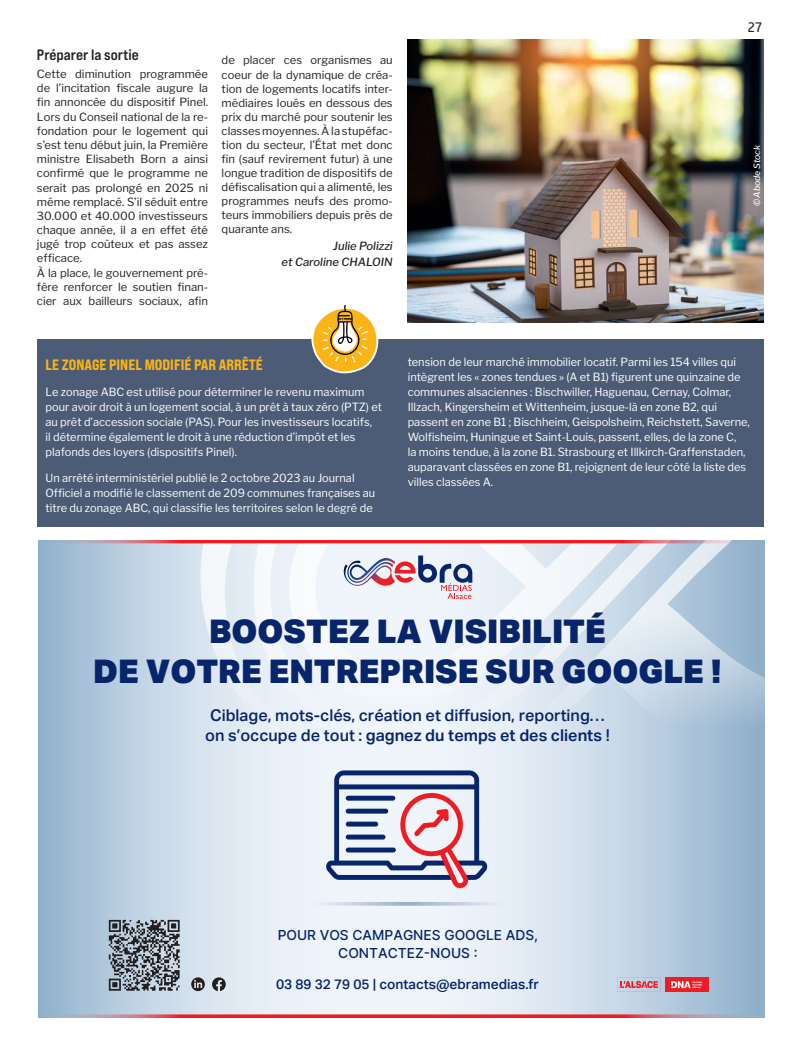
<style>
.page{position:relative;width:799px;height:1051px;background:#fff}
.page>*{position:absolute;margin:0;border:0;box-sizing:border-box;transform-origin:0 0}
.t1{font:900 32.5px/40px "Aktiv Grotesk";color:#07256a;text-align:center}
.t2{font:500 16.25px/19.5px "Aktiv Grotesk";color:#07256a;text-align:center}
.t3{font:15px "Bebas Neue Pro Exp Eb";color:#fbb416}
.t4{font:15px "Bebas Neue Pro Exp Bd";color:#231f20}
.t5{font:500 13.75px/18.8px "Inter";color:#07256a;text-align:center}
.t6{font:500 13.75px "Aktiv Grotesk";color:#07256a}
.t7{font:13.75px "Alwyn New Rounded";color:#231f20}
.t8{font:11.25px/15px "Libre Franklin";color:#fff}
.t9{font:11.25px/14.1px "Libre Franklin";color:#231f20}
.t10{font:italic 500 11.25px/16.5px "Libre Franklin";color:#231f20;text-align:right}
.t11{font:italic 500 8.75px "Libre Franklin";color:#fff}
.s1{font-weight:600}
</style>
<div class="page">
<div style="left:37px;top:339px;width:726px;height:187px;background:#4c5c76"></div>
<svg style="left:311px;top:305px;width:68px;height:69px"></svg>
<svg style="left:38px;top:540px;width:726px;height:477px"></svg>
<div style="left:665px;top:977px;width:43px;height:14px;background:#ee1d23"></div>
<svg style="left:671px;top:981px;width:31px;height:7px"></svg>
<svg style="left:617px;top:977px;width:43px;height:14px"></svg>
<svg style="left:109px;top:919px;width:71px;height:72px"></svg>
<hr style="left:249px;top:902px;width:317px;height:3px;background:#07256a;border-radius:50%">
<svg style="left:325px;top:770px;width:162px;height:118px"></svg>
<img style="left:407px;top:39px;width:356px;height:283px">
<h3 class="t4" style="left:37px;top:46px;width:103px">Préparer la sortie</h3>
<p class="t9" style="left:37px;top:67px;width:172px">Cette diminution programmée de l’incitation fiscale augure la fin annoncée du dispositif Pinel.<br>Lors du Conseil national de la re&shy;fondation pour le logement qui s’est tenu début juin, la Première ministre Elisabeth Born a ainsi confirmé que le programme ne serait pas prolongé en 2025 ni même remplacé. S’il séduit entre<br>30.000 et 40.000 investisseurs chaque année, il a en effet été jugé trop coûteux et pas assez efficace.<br>À la place, le gouvernement pré&shy;fère renforcer le soutien finan&shy;cier aux bailleurs sociaux, afin</p>
<p class="t9" style="left:222px;top:53px;width:172px;text-align:justify">de placer ces organismes au coeur de la dynamique de créa&shy;tion de logements locatifs inter&shy;médiaires loués en dessous des prix du marché pour soutenir les classes moyennes. À la stupéfac&shy;tion du secteur, l’État met donc fin (sauf revirement futur) à une longue tradition de dispositifs de défiscalisation qui a alimenté, les programmes neufs des promo&shy;teurs immobiliers depuis près de quarante ans.</p>
<p class="t10" style="left:281px;top:237px;width:113px">Julie Polizzi<br>et Caroline CHALOIN</p>
<p class="t7" style="left:748px;top:19px;width:15px">27</p>
<p class="t11" style="left:751px;top:206px;width:63px;rotate:-90deg">©Abode Stock</p>
<h3 class="t3" style="left:45px;top:356px;width:219px">LE ZONAGE PINEL MODIFIÉ PAR ARRÊTÉ</h3>
<p class="t8" style="left:45px;top:384px;width:338px">Le zonage ABC est utilisé pour déterminer le revenu maximum pour avoir droit à un logement social, à un prêt à taux zéro (PTZ) et au prêt d’accession sociale (PAS). Pour les investisseurs locatifs,<br>il détermine également le droit à une réduction d’impôt et les plafonds des loyers (dispositifs Pinel).</p>
<p class="t8" style="left:45px;top:470px;width:331px">Un arrêté interministériel publié le 2 octobre 2023 au Journal<br>Officiel a modifié le classement de 209 communes françaises au titre du zonage ABC, qui classifie les territoires selon le degré de</p>
<p class="t8" style="left:408px;top:354px;width:344px">tension de leur marché immobilier locatif. Parmi les 154 villes qui intègrent les « zones tendues » (A et B1) figurent une quinzaine de communes alsaciennes : Bischwiller, Haguenau, Cernay, Colmar, Illzach, Kingersheim et Wittenheim, jusque-là en zone B2, qui passent en zone B1 ; Bischheim, Geispolsheim, Reichstett, Saverne, Wolfisheim, Huningue et Saint-Louis, passent, elles, de la zone C,<br>la moins tendue, à la zone B1. Strasbourg et Illkirch-Graffenstaden, auparavant classées en zone B1, rejoignent de leur côté la liste des villes classées A.</p>
<h1 class="t1" style="left:93px;top:610px;width:630px">BOOSTEZ LA VISIBILITÉ<br>DE VOTRE ENTREPRISE SUR GOOGLE !</h1>
<h2 class="t2" style="left:205px;top:705px;width:406px">Ciblage, mots-clés, création et diffusion, reporting… on s’occupe de tout : <span class="s1">gagnez du temps et des clients</span> !</h2>
<p class="t5" style="left:278px;top:925px;width:262px">POUR VOS CAMPAGNES GOOGLE ADS,<br>CONTACTEZ-NOUS :</p>
<p class="t6" style="left:276px;top:976px;width:264px">03 89 32 79 05 | contacts@ebramedias.fr</p>
</div>
